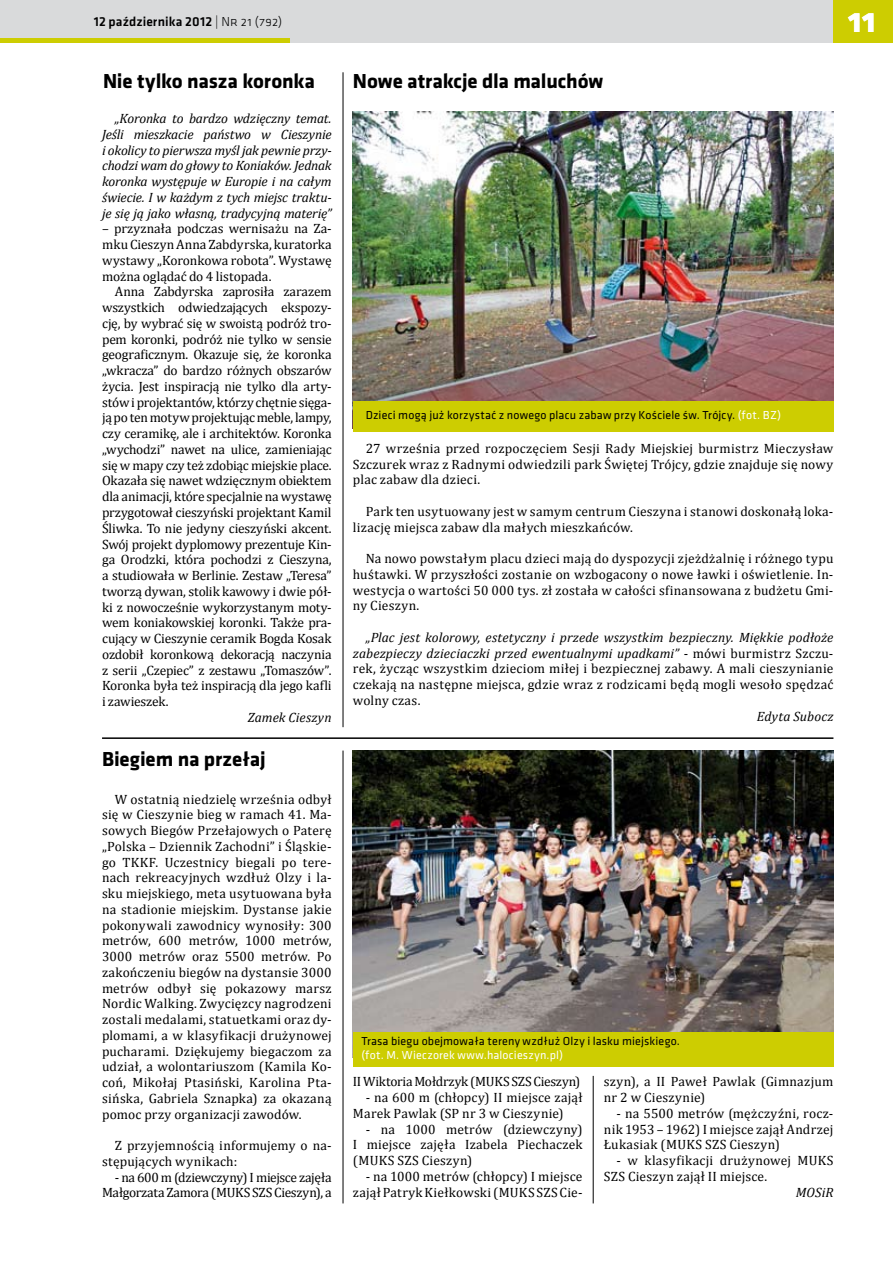
<style>
.page{position:relative;width:893px;height:1263px;background:#fff}
.page>*{position:absolute;margin:0;border:0;box-sizing:border-box;transform-origin:0 0}
.t1{font:700 36px "Klavika";color:#fff}
.t2{font:700 21px "Klavika";letter-spacing:-.005em;color:#000}
.t3{font:13.5px/15.8px "Cambria";letter-spacing:.01em;color:#000;text-align:justify}
.t4{font:italic 13.5px/15.8px "Cambria";color:#000;text-align:justify}
.t5{font:13.5px/15.8px "Cambria";letter-spacing:-.025em;color:#000;text-align:right}
.t6{font:13.5px "Cambria";letter-spacing:-.02em;color:#000}
.t7{font:500 13.5px "Klavika";letter-spacing:.01em;color:#000}
.t8{font:12px "Klavika";letter-spacing:.015em;color:#000}
.t9{font:12px "Klavika";letter-spacing:.015em;color:#fff}
.s1{font-weight:300}
.s2{color:#fff}
.s3{font-style:italic}
</style>
<div class="page">
<div style="left:0;top:0;width:893px;height:43px;background:#d9dadb"></div>
<div style="left:833px;top:0;width:60px;height:43px;background:#cdcd01"></div>
<div style="left:0;top:38px;width:289px;height:5px;background:#cdcd01"></div>
<img style="left:353px;top:111px;width:480px;height:290px">
<div style="left:353px;top:401px;width:480px;height:31px;background:#cdcd01"></div>
<hr style="left:102px;top:737px;width:731px;height:2px;background:#000">
<img style="left:353px;top:750px;width:480px;height:282px">
<div style="left:353px;top:1032px;width:480px;height:35px;background:#cdcd01"></div>
<hr style="left:343px;top:72px;width:1px;height:655px;background:#000">
<hr style="left:343px;top:750px;width:1px;height:453px;background:#000">
<hr style="left:593px;top:1076px;width:1px;height:127px;background:#000">
<p class="t7" style="left:94px;top:13px;width:190px">12 października 2012 <span class="s1">| Nr 21 (792)</span></p>
<h1 class="t1" style="left:848px;top:-6px;width:29px">11</h1>
<h2 class="t2" style="left:103px;top:66px;width:213px">Nie tylko nasza koronka</h2>
<p class="t4" style="left:102px;top:110px;width:231px;text-indent:13px">„Koronka to bardzo wdzięczny temat.<br>Jeśli mieszkacie państwo w Cieszynie i okolicy to pierwsza myśl jak pewnie przy&shy;chodzi wam do głowy to Koniaków. Jednak koronka występuje w Europie i na całym świecie. I w każdym z tych miejsc traktu&shy;je się ją jako własną, tradycyjną materię”</p>
<p class="t3" style="left:102px;top:221px;width:231px">– przyznała podczas wernisażu na Za&shy;mku Cieszyn Anna Zabdyrska, kuratorka wystawy „Koronkowa robota”. Wystawę można oglądać do 4 listopada.</p>
<p class="t3" style="left:102px;top:284px;width:231px;text-indent:13px">Anna Zabdyrska zaprosiła zarazem wszystkich odwiedzających ekspozy&shy;cję, by wybrać się w swoistą podróż tro&shy;pem koronki, podróż nie tylko w sensie geograficznym. Okazuje się, że koronka „wkracza” do bardzo różnych obszarów życia. Jest inspiracją nie tylko dla arty&shy;stów i projektantów, którzy chętnie sięga&shy;ją po ten motyw projektując meble, lampy, czy ceramikę, ale i architektów. Koronka „wychodzi” nawet na ulice, zamieniając się w mapy czy też zdobiąc miejskie place.<br>Okazała się nawet wdzięcznym obiektem dla animacji, które specjalnie na wystawę przygotował cieszyński projektant Kamil Śliwka. To nie jedyny cieszyński akcent.<br>Swój projekt dyplomowy prezentuje Kin&shy;ga Orodzki, która pochodzi z Cieszyna, a studiowała w Berlinie. Zestaw „Teresa” tworzą dywan, stolik kawowy i dwie pół&shy;ki z nowocześnie wykorzystanym moty&shy;wem koniakowskiej koronki. Także pra&shy;cujący w Cieszynie ceramik Bogda Kosak ozdobił koronkową dekoracją naczynia z serii „Czepiec” z zestawu „Tomaszów”.<br>Koronka była też inspiracją dla jego kafli i zawieszek.</p>
<p class="t4" style="left:248px;top:709px;width:85px">Zamek Cieszyn</p>
<h2 class="t2" style="left:102px;top:744px;width:165px">Biegiem na przełaj</h2>
<p class="t3" style="left:102px;top:791px;width:231px;text-indent:13px">W ostatnią niedzielę września odbył się w Cieszynie bieg w ramach 41. Ma&shy;sowych Biegów Przełajowych o Paterę „Polska – Dziennik Zachodni” i Śląskie&shy;go TKKF. Uczestnicy biegali po tere&shy;nach rekreacyjnych wzdłuż Olzy i la&shy;sku miejskiego, meta usytuowana była na stadionie miejskim. Dystanse jakie pokonywali zawodnicy wynosiły: 300 metrów, 600 metrów, 1000 metrów, 3000 metrów oraz 5500 metrów. Po zakończeniu biegów na dystansie 3000 metrów odbył się pokazowy marsz Nordic Walking. Zwycięzcy nagrodzeni zostali medalami, statuetkami oraz dy&shy;plomami, a w klasyfikacji drużynowej pucharami. Dziękujemy biegaczom za udział, a wolontariuszom (Kamila Ko&shy;coń, Mikołaj Ptasiński, Karolina Pta&shy;sińska, Gabriela Sznapka) za okazaną pomoc przy organizacji zawodów.</p>
<p class="t3" style="left:102px;top:1137px;width:231px;text-indent:13px">Z przyjemnością informujemy o na&shy;stępujących wynikach:</p>
<p class="t5" style="left:102px;top:1169px;width:231px">- na 600 m (dziewczyny) I miejsce zajęła<br>Mał-go-rzata Zamora (MUKS SZS Cie-szyn), a</p>
<h2 class="t2" style="left:353px;top:66px;width:252px">Nowe atrakcje dla maluchów</h2>
<p class="t8" style="left:366px;top:408px;width:417px">Dzieci mogą już korzystać z nowego placu zabaw przy Kościele św. Trójcy. <span class="s2">(fot. BZ)</span></p>
<p class="t3" style="left:353px;top:440px;width:482px;text-indent:13px">27 września przed rozpoczęciem Sesji Rady Miejskiej burmistrz Mieczysław Szczurek wraz z Radnymi odwiedzili park Świętej Trójcy, gdzie znajduje się nowy plac zabaw dla dzieci.</p>
<p class="t3" style="left:353px;top:503px;width:482px;text-indent:13px">Park ten usytuowany jest w samym centrum Cieszyna i stanowi doskonałą loka&shy;lizację miejsca zabaw dla małych mieszkańców.</p>
<p class="t3" style="left:353px;top:550px;width:482px;text-indent:13px">Na nowo powstałym placu dzieci mają do dyspozycji zjeżdżalnię i różnego typu huśtawki. W przyszłości zostanie on wzbogacony o nowe ławki i oświetlenie. In&shy;westycja o wartości 50 000 tys. zł została w całości sfinansowana z budżetu Gmi&shy;ny Cieszyn.</p>
<p class="t3" style="left:353px;top:629px;width:482px;text-indent:13px"><span class="s3">„Plac jest kolorowy, estetyczny i przede wszystkim bezpieczny. Miękkie podłoże zabezpieczy dzieciaczki przed ewentualnymi upadkami”</span> - mówi burmistrz Szczu&shy;rek, życząc wszystkim dzieciom miłej i bezpiecznej zabawy. A mali cieszynianie czekają na następne miejsca, gdzie wraz z rodzicami będą mogli wesoło spędzać wolny czas.</p>
<p class="t4" style="left:757px;top:708px;width:78px">Edyta Subocz</p>
<p class="t8" style="left:361px;top:1033px;width:320px">Trasa biegu obejmowała tereny wzdłuż Olzy i lasku miejskiego.</p>
<p class="t9" style="left:361px;top:1047px;width:203px">(fot. M. Wieczorek www.halocieszyn.pl)</p>
<p class="t6" style="left:353px;top:1074px;width:229px">II Wik-to-ria Moł-drzyk (MUKS SZS Cie-szyn)</p>
<p class="t3" style="left:353px;top:1089px;width:231px;text-indent:13px">- na 600 m (chłopcy) II miejsce zajął<br>Marek Paw-lak (SP nr 3 w Cie-szy-nie)</p>
<p class="t3" style="left:353px;top:1121px;width:231px;text-indent:13px">- na 1000 metrów (dziew-czyny)<br>I miejsce zajęła Iza-bela Pie-cha-czek (MUKS SZS Cie-szyn)</p>
<p class="t3" style="left:353px;top:1168px;width:231px;text-align:right">- na 1000 metrów (chłopcy) I miejsce zajął Patryk Kieł-kow-ski (MUKS SZS Cie-</p>
<p class="t3" style="left:604px;top:1074px;width:231px">szyn), a II Paweł Paw-lak (Gim-na-zjum nr 2 w Cie-szy-nie)</p>
<p class="t3" style="left:604px;top:1105px;width:231px;text-indent:13px">- na 5500 metrów (męż-czyźni, rocz&shy;nik 1953 – 1962) I miejsce zajął Andrzej Łuka-siak (MUKS SZS Cie-szyn)</p>
<p class="t3" style="left:604px;top:1152px;width:231px;text-indent:13px">- w klasyfikacji drużynowej MUKS<br>SZS Cieszyn zajął II miejsce.</p>
<p class="t4" style="left:796px;top:1184px;width:39px">MOSiR</p>
</div>
